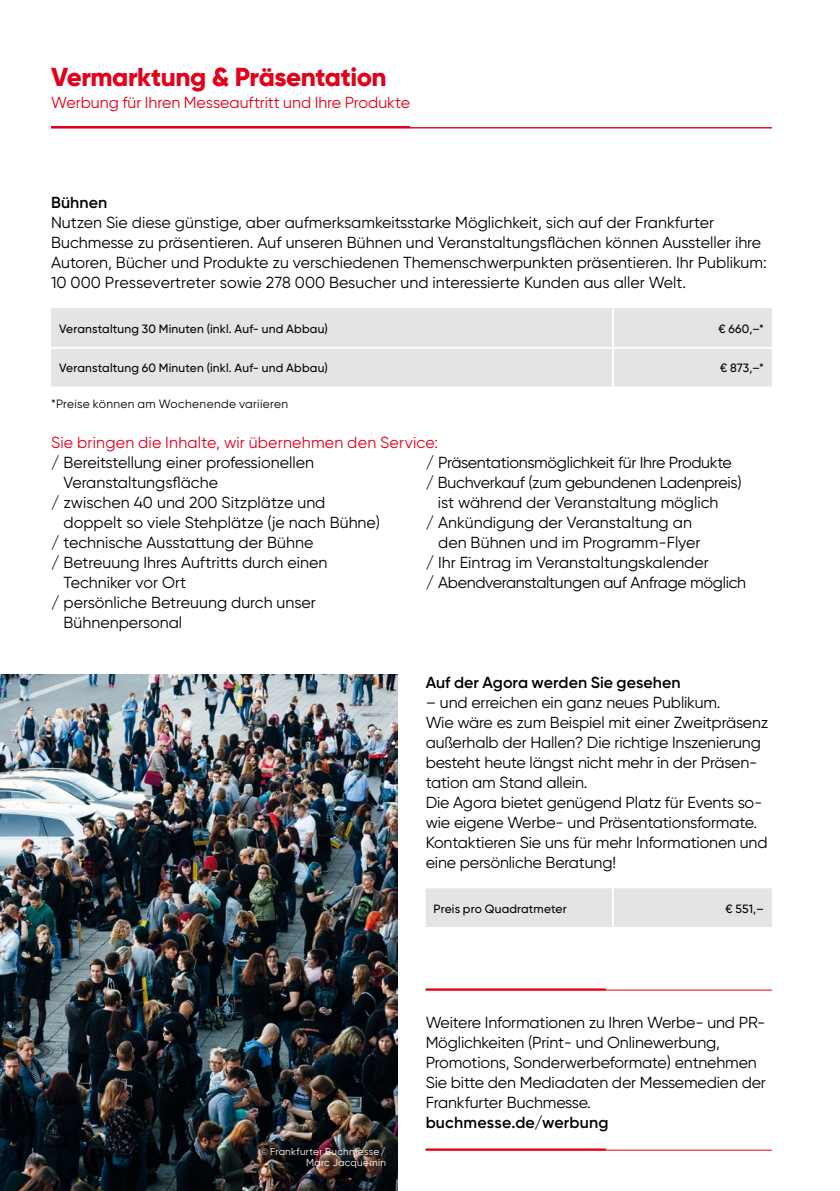
<style>
.page{position:relative;width:840px;height:1191px;background:#fff}
.page>*{position:absolute;margin:0;border:0;box-sizing:border-box;transform-origin:0 0}
.t1{font:800 26px "Gilroy";letter-spacing:-.02em;color:#e2001a}
.t2{font:16px/20px "Gilroy";letter-spacing:-.01em;color:#000}
.t3{font:16px "Gilroy";letter-spacing:.005em;color:#e2001a}
.t4{font:600 16px "Gilroy";letter-spacing:.005em;color:#000}
.t5{font:500 12px "Gilroy";letter-spacing:.015em;color:#000}
.t6{font:12px "Gilroy";letter-spacing:.025em;color:#000}
.t7{font:10px/11px "Gilroy";letter-spacing:.025em;color:#fff;text-align:right}
</style>
<div class="page">
<img style="left:0;top:675px;width:397px;height:516px">
<div style="left:51px;top:308px;width:720px;height:78px;background:#e3e4e4"></div>
<hr style="left:611px;top:308px;width:2px;height:39px;background:#fff">
<hr style="left:612px;top:347px;width:159px;height:2px;background:#fff">
<hr style="left:611px;top:349px;width:2px;height:37px;background:#fff">
<hr style="left:51px;top:347px;width:561px;height:2px;background:#fff">
<div style="left:426px;top:888px;width:345px;height:39px;background:#e3e4e4"></div>
<hr style="left:611px;top:888px;width:2px;height:39px;background:#fff">
<hr style="left:425px;top:989px;width:346px;height:1px;background:#e2001a">
<hr style="left:425px;top:988px;width:180px;height:2px;background:#e2001a">
<hr style="left:51px;top:127px;width:720px;height:1px;background:#e2001a">
<hr style="left:51px;top:126px;width:359px;height:2px;background:#e2001a">
<hr style="left:425px;top:1149px;width:346px;height:1px;background:#e2001a">
<hr style="left:425px;top:1148px;width:180px;height:2px;background:#e2001a">
<h1 class="t1" style="left:51px;top:61px;width:337px">Vermarktung &amp; Präsentation</h1>
<p class="t3" style="left:51px;top:93px;width:360px">Werbung für Ihren Messeauftritt und Ihre Produkte</p>
<p class="t4" style="left:51px;top:193px;width:58px">Bühnen</p>
<p class="t2" style="left:51px;top:212px;width:716px">Nutzen Sie diese günstige, aber aufmerksamkeitsstarke Möglichkeit, sich auf der Frankfurter Buchmesse zu präsentieren. Auf unseren Bühnen und Veranstaltungsflächen können Aussteller ihre Autoren, Bücher und Produkte zu verschiedenen Themenschwerpunkten präsentieren. Ihr Publikum:<br>10 000 Pressevertreter sowie 278 000 Besucher und interessierte Kunden aus aller Welt.</p>
<p class="t5" style="left:59px;top:321px;width:270px">Veranstaltung 30 Minuten (inkl. Auf- und Abbau)</p>
<p class="t5" style="left:718px;top:321px;width:47px">€ 660,–*</p>
<p class="t5" style="left:59px;top:361px;width:270px">Veranstaltung 60 Minuten (inkl. Auf- und Abbau)</p>
<p class="t5" style="left:719px;top:361px;width:45px">€ 873,–*</p>
<p class="t6" style="left:51px;top:397px;width:238px">*Preise können am Wochenende variieren</p>
<p class="t3" style="left:51px;top:433px;width:388px">Sie bringen die Inhalte, wir übernehmen den Service:</p>
<p class="t2" style="left:51px;top:452px;width:264px">/ Bereitstellung einer professionellen</p>
<p class="t2" style="left:64px;top:472px;width:156px">Veranstaltungsfläche</p>
<p class="t2" style="left:51px;top:492px;width:276px">/ zwischen 40 und 200 Sitzplätze und</p>
<p class="t2" style="left:64px;top:512px;width:318px">doppelt so viele Stehplätze (je nach Bühne)</p>
<p class="t2" style="left:51px;top:532px;width:264px">/ technische Ausstattung der Bühne</p>
<p class="t2" style="left:51px;top:552px;width:278px">/ Betreuung Ihres Auftritts durch einen</p>
<p class="t2" style="left:64px;top:572px;width:124px">Techniker vor Ort</p>
<p class="t2" style="left:51px;top:592px;width:266px">/ persönliche Betreuung durch unser</p>
<p class="t2" style="left:64px;top:612px;width:120px">Bühnenpersonal</p>
<p class="t2" style="left:425px;top:452px;width:307px">/ Präsentationsmöglichkeit für Ihre Produkte</p>
<p class="t2" style="left:425px;top:472px;width:317px">/ Buchverkauf (zum gebundenen Ladenpreis)</p>
<p class="t2" style="left:437px;top:492px;width:282px">ist während der Veranstaltung möglich</p>
<p class="t2" style="left:425px;top:512px;width:267px">/ Ankündigung der Veranstaltung an</p>
<p class="t2" style="left:438px;top:532px;width:264px">den Bühnen und im Programm-Flyer</p>
<p class="t2" style="left:425px;top:552px;width:284px">/ Ihr Eintrag im Veranstaltungskalender</p>
<p class="t2" style="left:425px;top:572px;width:322px">/ Abendveranstaltungen auf Anfrage möglich</p>
<p class="t4" style="left:425px;top:673px;width:256px">Auf der Agora werden Sie gesehen</p>
<p class="t2" style="left:425px;top:692px;width:344px">– und erreichen ein ganz neues Publikum.<br>Wie wäre es zum Beispiel mit einer Zweitpräsenz außerhalb der Hallen? Die richtige Inszenierung besteht heute längst nicht mehr in der Präsen&shy;tation am Stand allein.<br>Die Agora bietet genügend Platz für Events so&shy;wie eigene Werbe- und Präsentationsformate.<br>Kontaktieren Sie uns für mehr Informationen und eine persönliche Beratung!</p>
<p class="t5" style="left:433px;top:901px;width:135px">Preis pro Quadratmeter</p>
<p class="t5" style="left:725px;top:901px;width:40px">€ 551,–</p>
<p class="t7" style="left:259px;top:1146px;width:128px">© Frankfurter Buchmesse/<br>Marc Jacquemin</p>
<p class="t2" style="left:425px;top:1012px;width:341px">Weitere Informationen zu Ihren Werbe- und PR-Möglichkeiten (Print- und Onlinewerbung, Promotions, Sonderwerbeformate) entnehmen Sie bitte den Mediadaten der Messemedien der Frankfurter Buchmesse.</p>
<p class="t4" style="left:425px;top:1113px;width:184px">buchmesse.de/werbung</p>
</div>
